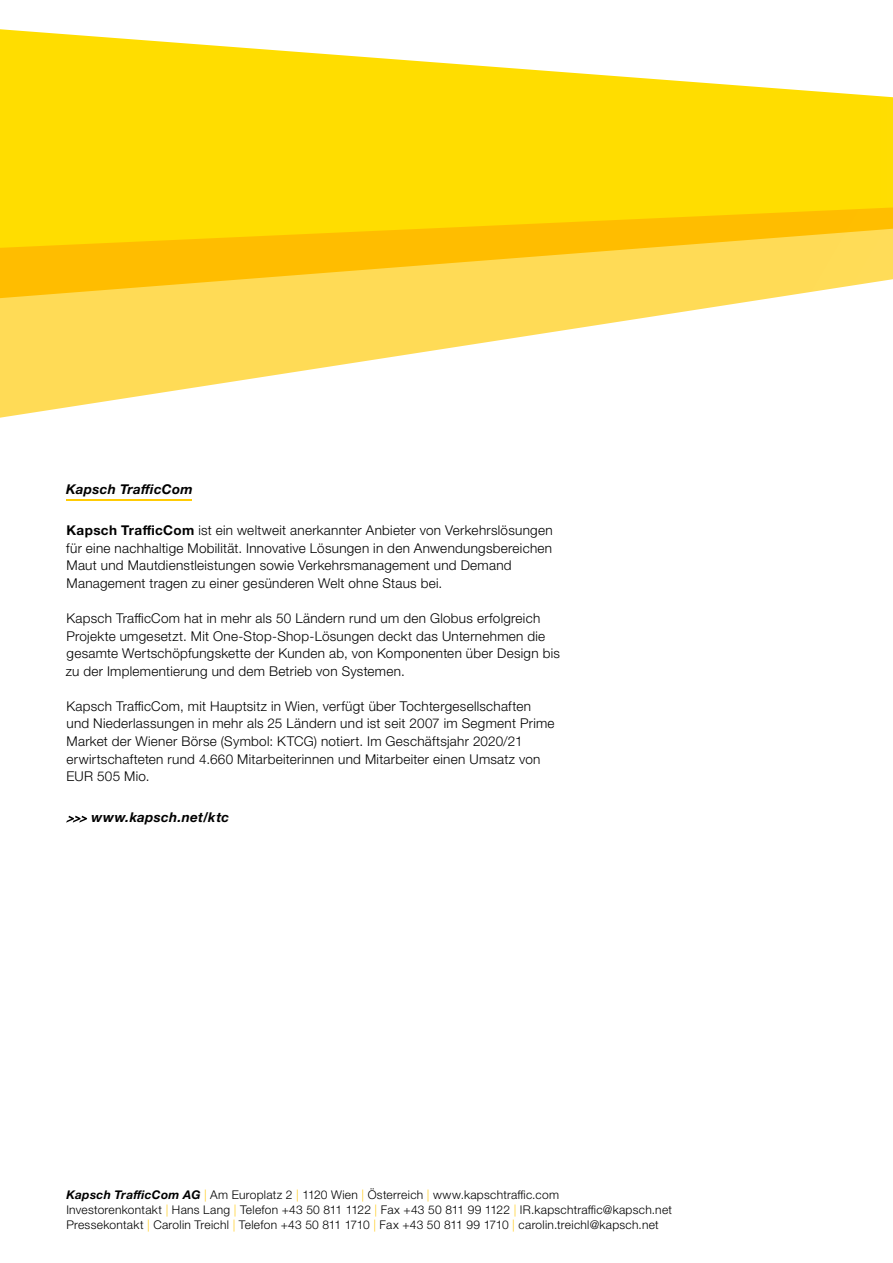
<style>
.page{position:relative;width:893px;height:1263px;background:#fff}
.page>*{position:absolute;margin:0;border:0;box-sizing:border-box;transform-origin:0 0}
.t1{font:300 13.5px/17.5px "Helvetica Neue LTW1 G";letter-spacing:.02em;color:#000}
.t2{font:italic 700 13.5px "Helvetica Neue LTW1 G";letter-spacing:.02em;color:#000}
.t3{font:300 12px/15.3px "Helvetica Neue LTW1 G";letter-spacing:.025em;color:#000}
.s1{font-weight:700}
.s2{font-weight:700;font-style:italic}
.s3{color:#ffcd1e}
</style>
<div class="page">
<svg style="left:0;top:29px;width:893px;height:149px;fill:#fd0"></svg>
<svg style="left:0;top:178px;width:893px;height:240px"></svg>
<hr style="left:66px;top:499px;width:126px;height:2px;background:#ffcb05">
<svg style="left:66px;top:816px;width:21px;height:7px"></svg>
<p class="t2" style="left:66px;top:481px;width:128px">Kapsch TrafficCom</p>
<p class="t1" style="left:66px;top:522px;width:488px"><span class="s1">Kapsch TrafficCom</span> ist ein weltweit anerkannter Anbieter von Verkehrslösungen für eine nachhaltige Mobilität. Innovative Lösungen in den Anwendungsbereichen Maut und Mautdienstleistungen sowie Verkehrsmanagement und Demand Management tragen zu einer gesünderen Welt ohne Staus bei.</p>
<p class="t1" style="left:66px;top:609px;width:496px">Kapsch TrafficCom hat in mehr als 50 Ländern rund um den Globus erfolgreich Projekte umgesetzt. Mit One-Stop-Shop-Lösungen deckt das Unternehmen die gesamte Wertschöpfungskette der Kunden ab, von Komponenten über Design bis zu der Implementierung und dem Betrieb von Systemen.</p>
<p class="t1" style="left:66px;top:697px;width:490px">Kapsch TrafficCom, mit Hauptsitz in Wien, verfügt über Tochtergesellschaften und Niederlassungen in mehr als 25 Ländern und ist seit 2007 im Segment Prime Market der Wiener Börse (Symbol: KTCG) notiert. Im Geschäftsjahr 2020/21 erwirtschafteten rund 4.660 Mitarbeiterinnen und Mitarbeiter einen Umsatz von EUR 505 Mio.</p>
<p class="t2" style="left:92px;top:808px;width:139px">www.kapsch.net/ktc</p>
<p class="t3" style="left:66px;top:1187px;width:607px"><span class="s2">Kapsch TrafficCom AG</span> <span class="s3">|</span> Am Europlatz 2 <span class="s3">|</span> 1120 Wien <span class="s3">|</span> Österreich <span class="s3">|</span> www.kapschtraffic.com<br>Investorenkontakt <span class="s3">|</span> Hans Lang <span class="s3">|</span> Telefon +43 50 811 1122 <span class="s3">|</span> Fax +43 50 811 99 1122 <span class="s3">|</span> IR.kapschtraffic@kapsch.net<br>Pressekontakt <span class="s3">|</span> Carolin Treichl <span class="s3">|</span> Telefon +43 50 811 1710 <span class="s3">|</span> Fax +43 50 811 99 1710 <span class="s3">|</span> carolin.treichl@kapsch.net</p>
</div>
